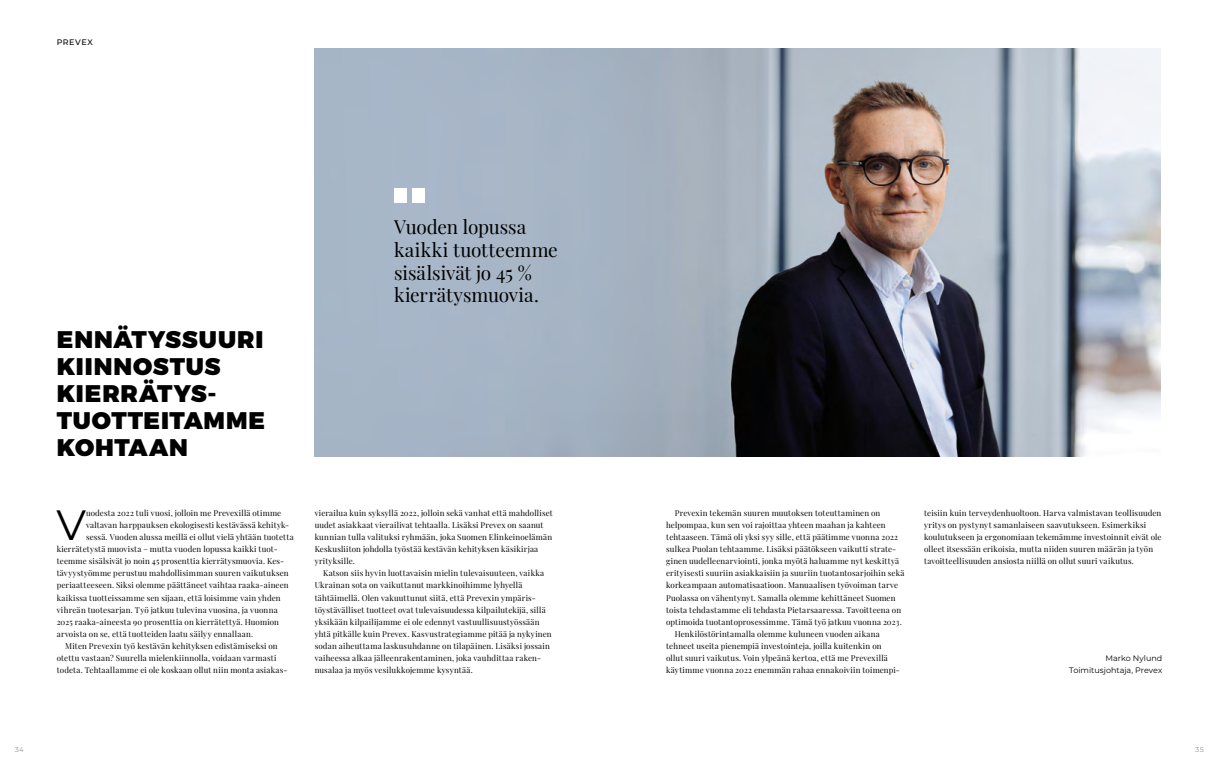
<style>
.page{position:relative;width:1219px;height:766px;background:#fff}
.page>*{position:absolute;margin:0;border:0;box-sizing:border-box;transform-origin:0 0}
.t1{font:42.3px "Montserrat";color:#000}
.t2{font:900 24px/27px "Montserrat";letter-spacing:.035em;color:#000}
.t3{font:19px/22.8px "Playfair Display";letter-spacing:-.005em;color:#000}
.t4{font:8px/12px "Playfair Display";letter-spacing:.025em;color:#000}
.t5{font:8px/12px "Montserrat";color:#000;text-align:right}
.t6{font:500 8px "Montserrat";letter-spacing:.065em;color:#000}
.t7{font:7px "Montserrat";color:#939393}
</style>
<div class="page">
<img style="left:315px;top:48px;width:846px;height:408px">
<div style="left:394px;top:189px;width:12px;height:14px;background:#fff"></div>
<div style="left:412px;top:189px;width:12px;height:14px;background:#fff"></div>
<p class="t6" style="left:57px;top:37px;width:38px">PREVEX</p>
<h2 class="t2" style="left:57px;top:326px;width:210px">ENNÄTYSSUURI<br>KIINNOSTUS<br>KIERRÄTYS-<br>TUOTTEITAMME<br>KOHTAAN</h2>
<h3 class="t3" style="left:394px;top:214px;width:165px">Vuoden lopussa kaikki tuotteemme sisälsivät jo 45 % kierrätysmuovia.</h3>
<h1 class="t1" style="left:57px;top:496px;width:31px">V</h1>
<p class="t4" style="left:86px;top:506px;width:197px">uodesta 2022 tuli vuosi, jolloin me Prevexillä otimme</p>
<p class="t4" style="left:86px;top:518px;width:205px">valtavan harppauksen ekologisesti kestävässä kehityk-</p>
<p class="t4" style="left:86px;top:530px;width:209px">sessä. Vuoden alussa meillä ei ollut vielä yhtään tuotetta</p>
<p class="t4" style="left:57px;top:542px;width:223px">kierrätetystä muovista – mutta vuoden lopussa kaikki tuot-</p>
<p class="t4" style="left:57px;top:554px;width:229px">teemme sisälsivät jo noin 45 prosenttia kierrätysmuovia. Kes-</p>
<p class="t4" style="left:57px;top:566px;width:233px">tävyystyömme perustuu mahdollisimman suuren vaikutuksen</p>
<p class="t4" style="left:57px;top:578px;width:233px">periaatteeseen. Siksi olemme päättäneet vaihtaa raaka-aineen</p>
<p class="t4" style="left:57px;top:590px;width:225px">kaikissa tuotteissamme sen sijaan, että loisimme vain yhden</p>
<p class="t4" style="left:57px;top:602px;width:222px">vihreän tuotesarjan. Työ jatkuu tulevina vuosina, ja vuonna</p>
<p class="t4" style="left:57px;top:614px;width:224px">2025 raaka-aineesta 90 prosenttia on kierrätettyä. Huomion</p>
<p class="t4" style="left:57px;top:626px;width:198px">arvoista on se, että tuotteiden laatu säilyy ennallaan.</p>
<p class="t4" style="left:65px;top:638px;width:214px">Miten Prevexin työ kestävän kehityksen edistämiseksi on</p>
<p class="t4" style="left:57px;top:650px;width:221px">otettu vastaan? Suurella mielenkiinnolla, voidaan varmasti</p>
<p class="t4" style="left:57px;top:662px;width:232px">todeta. Tehtaallamme ei ole koskaan ollut niin monta asiakas-</p>
<p class="t4" style="left:315px;top:506px;width:240px">vierailua kuin syksyllä 2022, jolloin sekä vanhat että mahdolliset uudet asiakkaat vierailivat tehtaalla. Lisäksi Prevex on saanut kunnian tulla valituksi ryhmään, joka Suomen Elinkeinoelämän Keskusliiton johdolla työstää kestävän kehityksen käsikirjaa yrityksille.</p>
<p class="t4" style="left:315px;top:566px;width:238px;text-indent:9px">Katson siis hyvin luottavaisin mielin tulevaisuuteen, vaikka Ukrainan sota on vaikuttanut markkinoihimme lyhyellä tähtäimellä. Olen vakuuttunut siitä, että Prevexin ympäris&shy;töystävälliset tuotteet ovat tulevaisuudessa kilpailutekijä, sillä yksikään kilpailijamme ei ole edennyt vastuullisuustyössään yhtä pitkälle kuin Prevex. Kasvustrategiamme pitää ja nykyinen sodan aiheuttama laskusuhdanne on tilapäinen. Lisäksi jossain vaiheessa alkaa jälleenrakentaminen, joka vauhdittaa raken&shy;nusalaa ja myös vesilukkojemme kysyntää.</p>
<p class="t4" style="left:675px;top:506px;width:207px">Prevexin tekemän suuren muutoksen toteuttaminen on</p>
<p class="t4" style="left:666px;top:518px;width:221px">helpompaa, kun sen voi rajoittaa yhteen maahan ja kahteen</p>
<p class="t4" style="left:666px;top:530px;width:233px">tehtaaseen. Tämä oli yksi syy sille, että päätimme vuonna 2022</p>
<p class="t4" style="left:666px;top:542px;width:232px">sulkea Puolan tehtaamme. Lisäksi päätökseen vaikutti strate-</p>
<p class="t4" style="left:666px;top:554px;width:235px">ginen uudelleenarviointi, jonka myötä haluamme nyt keskittyä</p>
<p class="t4" style="left:666px;top:566px;width:240px">erityisesti suuriin asiakkaisiin ja suuriin tuotantosarjoihin sekä</p>
<p class="t4" style="left:666px;top:578px;width:233px">korkeampaan automatisaatioon. Manuaalisen työvoiman tarve</p>
<p class="t4" style="left:666px;top:590px;width:231px">Puolassa on vähentynyt. Samalla olemme kehittäneet Suomen</p>
<p class="t4" style="left:666px;top:602px;width:236px">toista tehdastamme eli tehdasta Pietarsaaressa. Tavoitteena on</p>
<p class="t4" style="left:666px;top:614px;width:237px">optimoida tuotantoprosessimme. Tämä työ jatkuu vuonna 2023.</p>
<p class="t4" style="left:675px;top:626px;width:206px">Henkilöstörintamalla olemme kuluneen vuoden aikana</p>
<p class="t4" style="left:666px;top:638px;width:217px">tehneet useita pienempiä investointeja, joilla kuitenkin on</p>
<p class="t4" style="left:666px;top:650px;width:223px">ollut suuri vaikutus. Voin ylpeänä kertoa, että me Prevexillä</p>
<p class="t4" style="left:666px;top:662px;width:235px">käytimme vuonna 2022 enemmän rahaa ennakoiviin toimenpi-</p>
<p class="t4" style="left:924px;top:506px;width:239px">teisiin kuin terveydenhuoltoon. Harva valmistavan teollisuuden yritys on pystynyt samanlaiseen saavutukseen. Esimerkiksi koulutukseen ja ergonomiaan tekemämme investoinnit eivät ole olleet itsessään erikoisia, mutta niiden suuren määrän ja työn tavoitteellisuuden ansiosta niillä on ollut suuri vaikutus.</p>
<p class="t5" style="left:1069px;top:651px;width:95px">Marko Nylund<br>Toimitusjohtaja, Prevex</p>
<p class="t7" style="left:15px;top:744px;width:11px">34</p>
<p class="t7" style="left:1195px;top:744px;width:11px">35</p>
</div>
